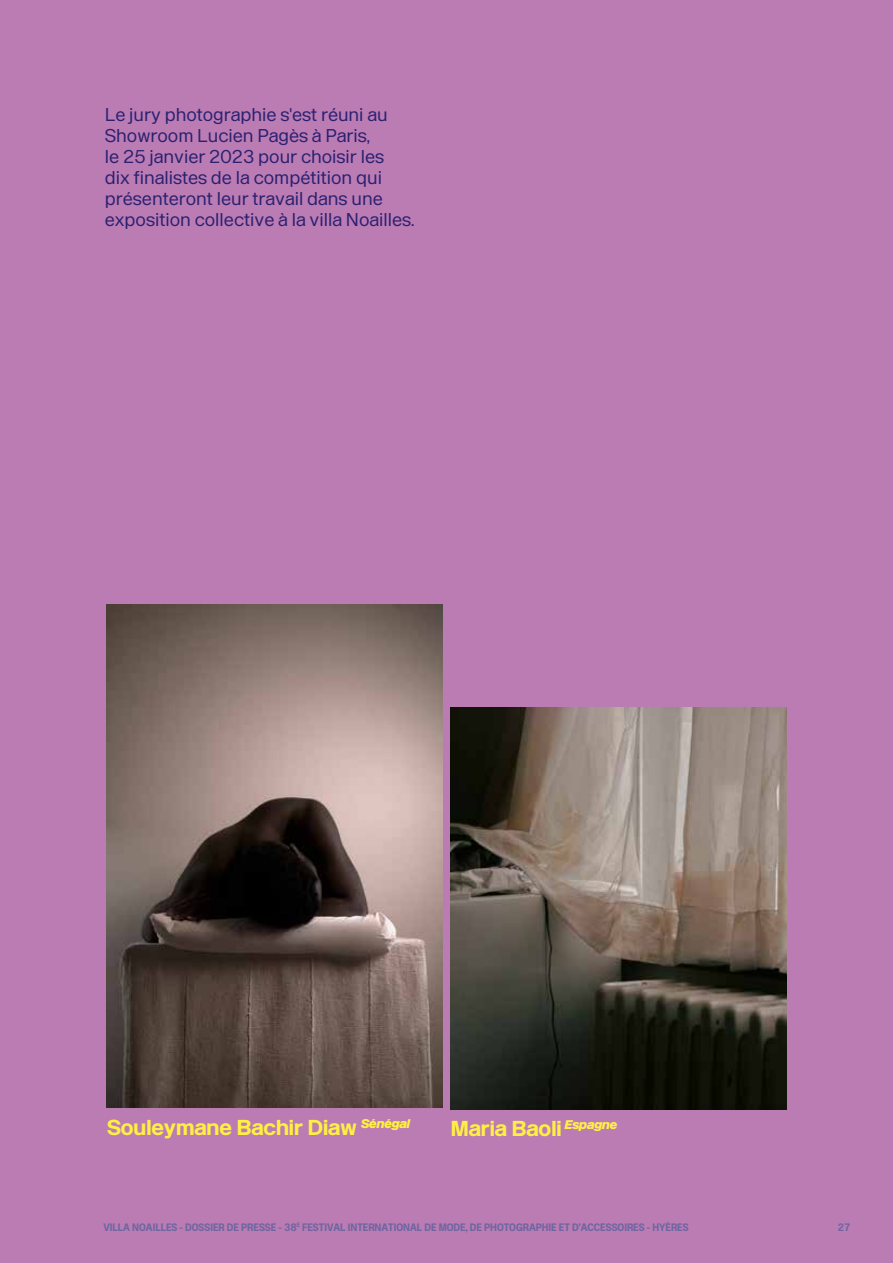
<style>
.page{position:relative;width:893px;height:1263px;background:#bb7cb3}
.page>*{position:absolute;margin:0;border:0;box-sizing:border-box;transform-origin:0 0}
.t1{font:700 21px "Enduro";color:#fff042}
.t2{font:18px/21px "Enduro";color:#2b2171}
.t3{font:700 10.5px "Enduro Narrow";color:#6e66a1}
</style>
<div class="page">
<img style="left:451px;top:707px;width:336px;height:402px">
<img style="left:106px;top:604px;width:336px;height:504px">
<p class="t2" style="left:105px;top:104px;width:311px">Le jury photographie s'est réuni au Showroom Lucien Pagès à Paris,<br>le 25 janvier 2023 pour choisir les<br>dix finalistes de la compétition qui présenteront leur travail dans une exposition collective à la villa Noailles.</p>
<p class="t1" style="left:107px;top:1114px;width:304px">Souleymane Bachir Diaw <sup>Sénégal</sup></p>
<p class="t1" style="left:451px;top:1115px;width:168px">Maria Baoli <sup>Espagne</sup></p>
<p class="t3" style="left:103px;top:1220px;width:587px">VILLA NOAILLES - DOSSIER DE PRESSE - 38<sup>E</sup> FESTIVAL INTERNATIONAL DE MODE, DE PHOTOGRAPHIE ET D’ACCESSOIRES - HYÈRES</p>
<p class="t3" style="left:838px;top:1220px;width:14px">27</p>
</div>
